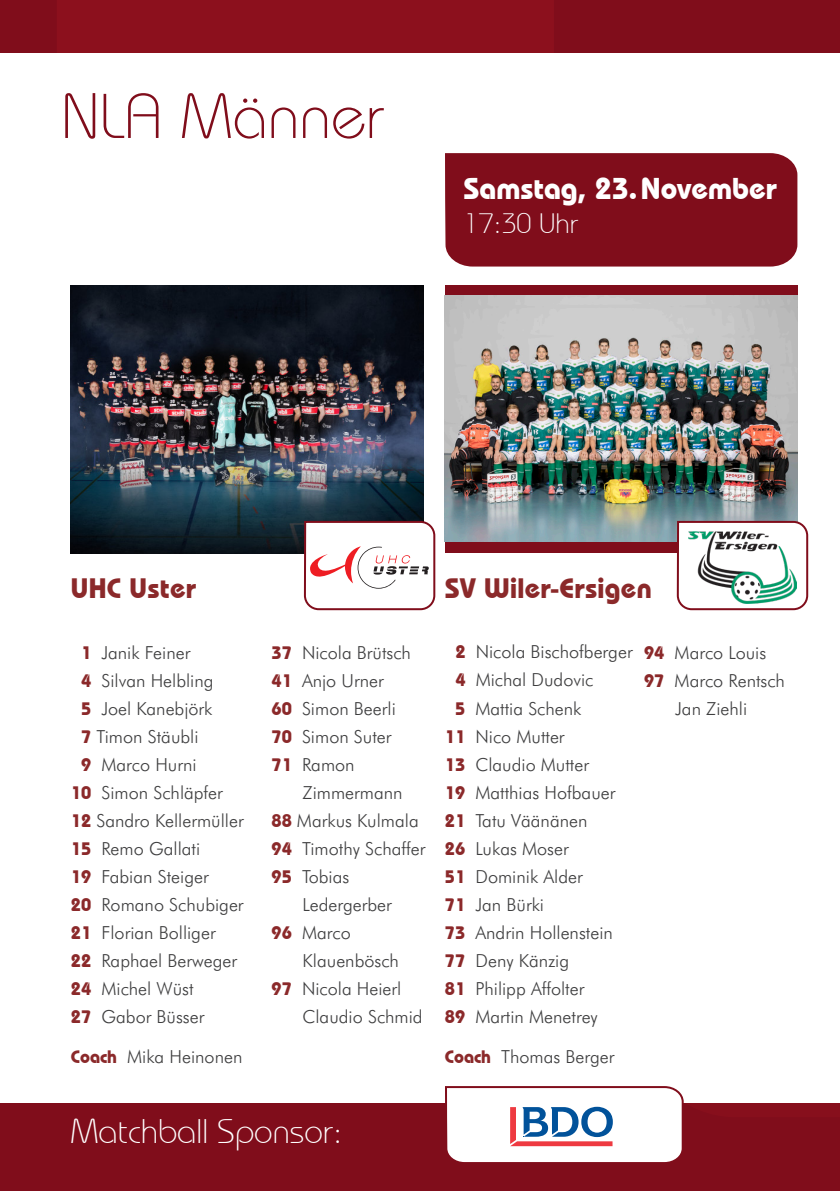
<style>
.page{position:relative;width:840px;height:1191px;background:#fff}
.page>*{position:absolute;margin:0;border:0;box-sizing:border-box;transform-origin:0 0}
.t1{font:300 63px "Bauhaus";color:#800d1b}
.t2{font:300 34px "Bauhaus IT Cby BT";color:#fff}
.t3{font:700 30px "Bauhaus IT Cby BT";color:#fff}
.t4{font:700 28px "Bauhaus IT Cby BT";letter-spacing:.01em;color:#8b292a}
.t5{font:300 28px "Bauhaus IT Cby BT";color:#fff}
.t6{font:300 18px/28px "Futura BT";color:#3e3e3f}
.s1{font-family:"Bauhaus IT Cby BT";font-weight:700;color:#8b292a}
</style>
<div class="page">
<div style="left:0;top:0;width:839px;height:1191px;background:#800d1b"></div>
<div style="left:57px;top:0;width:496px;height:54px;background:#8c101d"></div>
<div style="left:0;top:54px;width:839px;height:1049px;background:#fff"></div>
<img style="left:71px;top:286px;width:352px;height:267px">
<div style="left:445px;top:153px;width:352px;height:113px;background:#800d1b"></div>
<svg style="left:303px;top:520px;width:133px;height:91px"></svg>
<div style="left:444px;top:284px;width:353px;height:268px;background:#800d1b"></div>
<img style="left:444px;top:296px;width:353px;height:246px">
<svg style="left:675px;top:520px;width:133px;height:91px"></svg>
<svg style="left:445px;top:1086px;width:239px;height:77px"></svg>
<h1 class="t1" style="left:61px;top:79px;width:324px">NLA Männer</h1>
<h3 class="t3" style="left:463px;top:170px;width:314px">Samstag, 23.November</h3>
<h3 class="t5" style="left:463px;top:205px;width:116px">17:30 Uhr</h3>
<h3 class="t4" style="left:71px;top:571px;width:127px">UHC Uster</h3>
<h3 class="t4" style="left:444px;top:571px;width:208px">SV Wiler-Ersigen</h3>
<p class="t6" style="left:81px;top:638px;width:111px"><span class="s1">1</span> Janik Feiner</p>
<p class="t6" style="left:81px;top:666px;width:134px"><span class="s1">4</span> Silvan Helbling</p>
<p class="t6" style="left:81px;top:694px;width:133px"><span class="s1">5</span> Joel Kanebjörk</p>
<p class="t6" style="left:81px;top:722px;width:119px"><span class="s1">7</span> Timon Stäubli</p>
<p class="t6" style="left:81px;top:750px;width:117px"><span class="s1">9</span> Marco Hurni</p>
<p class="t6" style="left:71px;top:778px;width:153px"><span class="s1">10</span> Simon Schläpfer</p>
<p class="t6" style="left:71px;top:806px;width:174px"><span class="s1">12</span> Sandro Kellermüller</p>
<p class="t6" style="left:71px;top:834px;width:131px"><span class="s1">15</span> Remo Gallati</p>
<p class="t6" style="left:71px;top:862px;width:139px"><span class="s1">19</span> Fabian Steiger</p>
<p class="t6" style="left:71px;top:890px;width:174px"><span class="s1">20</span> Romano Schubiger</p>
<p class="t6" style="left:71px;top:918px;width:146px"><span class="s1">21</span> Florian Bolliger</p>
<p class="t6" style="left:71px;top:946px;width:168px"><span class="s1">22</span> Raphael Berweger</p>
<p class="t6" style="left:71px;top:974px;width:124px"><span class="s1">24</span> Michel Wüst</p>
<p class="t6" style="left:71px;top:1002px;width:135px"><span class="s1">27</span> Gabor Büsser</p>
<p class="t6" style="left:71px;top:1042px;width:173px"><span class="s1">Coach</span> Mika Heinonen</p>
<p class="t6" style="left:271px;top:638px;width:141px"><span class="s1">37</span> Nicola Brütsch<br><span class="s1">41</span> Anjo Urner<br><span class="s1">60</span> Simon Beerli<br><span class="s1">70</span> Simon Suter<br><span class="s1">71</span> Ramon</p>
<p class="t6" style="left:302px;top:778px;width:101px">Zimmermann</p>
<p class="t6" style="left:271px;top:806px;width:149px"><span class="s1">88</span> Markus Kulmala</p>
<p class="t6" style="left:271px;top:834px;width:155px"><span class="s1">94</span> Timothy Schaffer</p>
<p class="t6" style="left:271px;top:862px;width:79px"><span class="s1">95</span> Tobias</p>
<p class="t6" style="left:302px;top:890px;width:91px">Ledergerber</p>
<p class="t6" style="left:271px;top:918px;width:81px"><span class="s1">96</span> Marco</p>
<p class="t6" style="left:302px;top:946px;width:98px">Klauenbösch</p>
<p class="t6" style="left:271px;top:974px;width:131px"><span class="s1">97</span> Nicola Heierl</p>
<p class="t6" style="left:302px;top:1002px;width:121px">Claudio Schmid</p>
<p class="t6" style="left:455px;top:638px;width:179px"><span class="s1">2</span> Nicola Bischofberger</p>
<p class="t6" style="left:455px;top:666px;width:140px"><span class="s1">4</span> Michal Dudovic</p>
<p class="t6" style="left:455px;top:694px;width:128px"><span class="s1">5</span> Mattia Schenk</p>
<p class="t6" style="left:444px;top:722px;width:121px"><span class="s1">11</span> Nico Mutter</p>
<p class="t6" style="left:444px;top:750px;width:145px"><span class="s1">13</span> Claudio Mutter</p>
<p class="t6" style="left:444px;top:778px;width:172px"><span class="s1">19</span> Matthias Hofbauer</p>
<p class="t6" style="left:444px;top:806px;width:144px"><span class="s1">21</span> Tatu Väänänen</p>
<p class="t6" style="left:444px;top:834px;width:125px"><span class="s1">26</span> Lukas Moser</p>
<p class="t6" style="left:444px;top:862px;width:139px"><span class="s1">51</span> Dominik Alder</p>
<p class="t6" style="left:444px;top:890px;width:100px"><span class="s1">71</span> Jan Bürki</p>
<p class="t6" style="left:444px;top:918px;width:169px"><span class="s1">73</span> Andrin Hollenstein</p>
<p class="t6" style="left:444px;top:946px;width:125px"><span class="s1">77</span> Deny Känzig</p>
<p class="t6" style="left:444px;top:974px;width:141px"><span class="s1">81</span> Philipp Affolter</p>
<p class="t6" style="left:444px;top:1002px;width:154px"><span class="s1">89</span> Martin Menetrey</p>
<p class="t6" style="left:444px;top:1042px;width:171px"><span class="s1">Coach</span> Thomas Berger</p>
<p class="t6" style="left:643px;top:638px;width:124px"><span class="s1">94</span> Marco Louis</p>
<p class="t6" style="left:643px;top:666px;width:142px"><span class="s1">97</span> Marco Rentsch</p>
<p class="t6" style="left:674px;top:694px;width:73px">Jan Ziehli</p>
<h2 class="t2" style="left:70px;top:1110px;width:274px">Matchball Sponsor:</h2>
</div>
